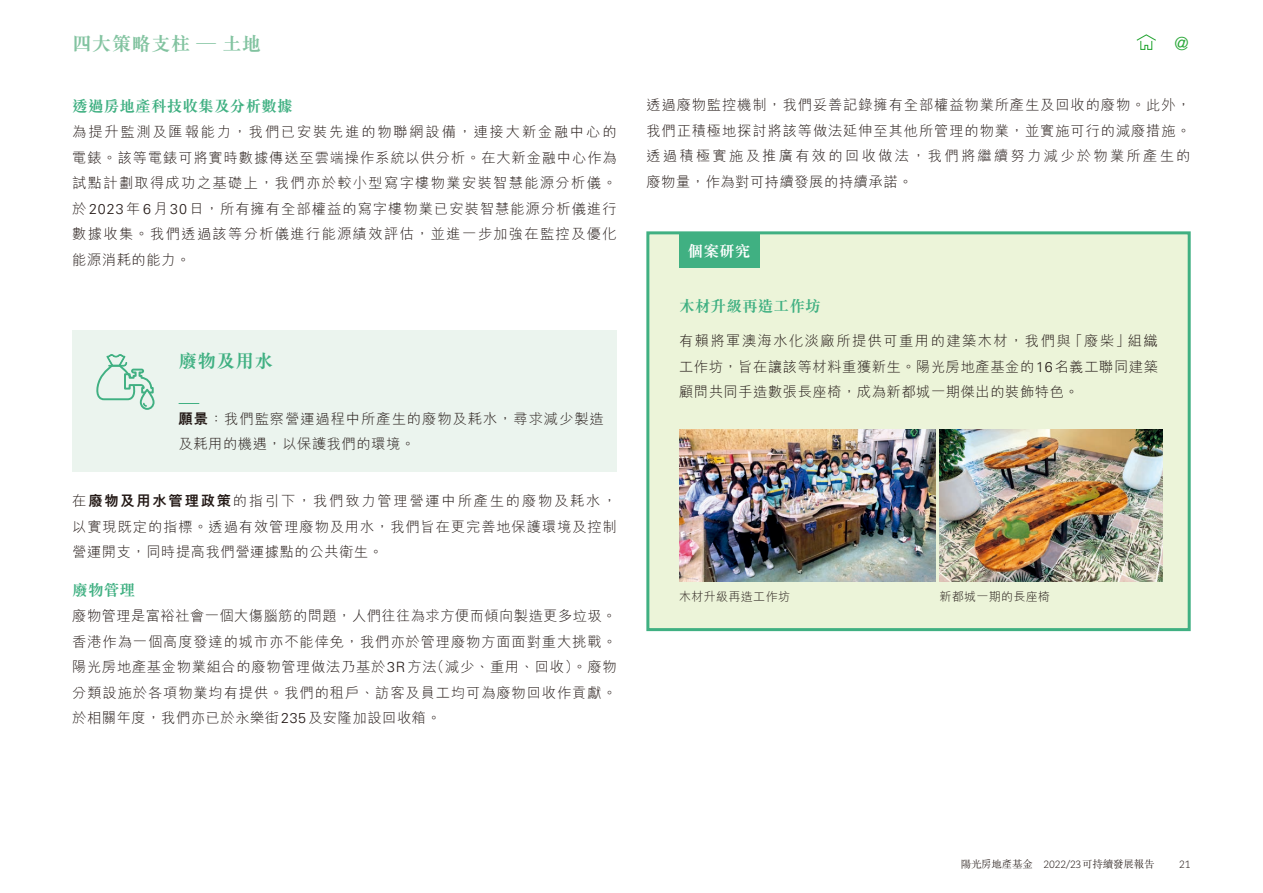
<style>
.page{position:relative;width:1263px;height:893px;background:#fff}
.page>*{position:absolute;margin:0;border:0;box-sizing:border-box;transform-origin:0 0}
.t1{font:700 19.5px "M Sung HK";letter-spacing:.01em;color:#82c3a0}
.t2{font:700 18.75px "M Sung HK";letter-spacing:.01em;color:#40b082}
.t3{font:300 18px "Univers LT Std";color:#2ba839}
.t4{font:700 15.75px "M Sung HK";color:#40b082}
.t5{font:700 15.75px "M Sung HK";color:#fff}
.t6{font:300 14.25px/25.5px "M Hei HK";letter-spacing:.065em;color:#231916;text-align:justify}
.t7{font:300 12px "M Hei HK";letter-spacing:.03em;color:#231916}
.t8{font:300 10.5px "M Sung HK";letter-spacing:-.02em;color:#231916}
.t9{font:300 10.5px "Caecilia LT Std";color:#231916}
.s1{font-family:"Univers LT Std"}
.s2{font-weight:800}
.s3{font-family:"Caecilia LT Std"}
</style>
<div class="page">
<svg style="left:1136px;top:34px;width:20px;height:16px"></svg>
<div style="left:72px;top:330px;width:545px;height:142px;background:#ebf4ee"></div>
<svg style="left:179px;top:403px;width:20px;height:1px"></svg>
<div style="left:140px;top:389px;width:15px;height:21px;border:2px solid #40b082;border-radius:6px"></div>
<svg style="left:96px;top:354px;width:59px;height:54px"></svg>
<div style="left:648px;top:233px;width:541px;height:397px;background:#ecf4d9"></div>
<div style="left:679px;top:234px;width:80px;height:33px;background:#40b082"></div>
<div style="left:646px;top:231px;width:545px;height:400px;border:3px solid #40b082"></div>
<img style="left:679px;top:430px;width:256px;height:151px">
<img style="left:939px;top:430px;width:223px;height:151px">
<h1 class="t1" style="left:72px;top:34px;width:190px">四大策略支柱 — 土地</h1>
<p class="t4" style="left:72px;top:98px;width:222px">透過房地產科技收集及分析數據</p>
<p class="t6" style="left:72px;top:119px;width:546px">為提升監測及匯報能力，我們已安裝先進的物聯網設備，連接大新金融中心的電錶。該等電錶可將實時數據傳送至雲端操作系統以供分析。在大新金融中心作為試點計劃取得成功之基礎上，我們亦於較小型寫字樓物業安裝智慧能源分析儀。於<span class="s1">2023</span>年<span class="s1">6</span>月<span class="s1">30</span>日，所有擁有全部權益的寫字樓物業已安裝智慧能源分析儀進行數據收集。我們透過該等分析儀進行能源績效評估，並進一步加強在監控及優化能源消耗的能力。</p>
<h2 class="t2" style="left:179px;top:352px;width:96px">廢物及用水</h2>
<p class="t6" style="left:179px;top:406px;width:427px"><span class="s2">願景</span>：我們監察營運過程中所產生的廢物及耗水，尋求減少製造及耗用的機遇，以保護我們的環境。</p>
<p class="t6" style="left:72px;top:488px;width:546px">在<span class="s2">廢物及用水管理政策</span>的指引下，我們致力管理營運中所產生的廢物及耗水，以實現既定的指標。透過有效管理廢物及用水，我們旨在更完善地保護環境及控制營運開支，同時提高我們營運據點的公共衛生。</p>
<p class="t4" style="left:72px;top:582px;width:64px">廢物管理</p>
<p class="t6" style="left:72px;top:603px;width:546px">廢物管理是富裕社會一個大傷腦筋的問題，人們往往為求方便而傾向製造更多垃圾。香港作為一個高度發達的城市亦不能倖免，我們亦於管理廢物方面面對重大挑戰。陽光房地產基金物業組合的廢物管理做法乃基於<span class="s1">3R</span>方法（減少、重用、回收）。廢物分類設施於各項物業均有提供。我們的租戶、訪客及員工均可為廢物回收作貢獻。於相關年度，我們亦已於永樂街<span class="s1">235</span>及安隆加設回收箱。</p>
<p class="t3" style="left:1174px;top:33px;width:16px">@</p>
<p class="t6" style="left:646px;top:92px;width:546px">透過廢物監控機制，我們妥善記錄擁有全部權益物業所產生及回收的廢物。此外，我們正積極地探討將該等做法延伸至其他所管理的物業，並實施可行的減廢措施。透過積極實施及推廣有效的回收做法，我們將繼續努力減少於物業所產生的廢物量，作為對可持續發展的持續承諾。</p>
<p class="t5" style="left:688px;top:243px;width:64px">個案研究</p>
<p class="t4" style="left:679px;top:298px;width:143px">木材升級再造工作坊</p>
<p class="t6" style="left:679px;top:328px;width:480px">有賴將軍澳海水化淡廠所提供可重用的建築木材，我們與「廢柴」組織工作坊，旨在讓該等材料重獲新生。陽光房地產基金的<span class="s1">16</span>名義工聯同建築顧問共同手造數張長座椅，成為新都城一期傑出的裝飾特色。</p>
<p class="t7" style="left:679px;top:590px;width:112px">木材升級再造工作坊</p>
<p class="t7" style="left:939px;top:590px;width:112px">新都城一期的長座椅</p>
<p class="t8" style="left:961px;top:857px;width:195px">陽光房地產基金 <span class="s3">2022/23</span>可持續發展報告</p>
<p class="t9" style="left:1179px;top:858px;width:13px">21</p>
</div>
